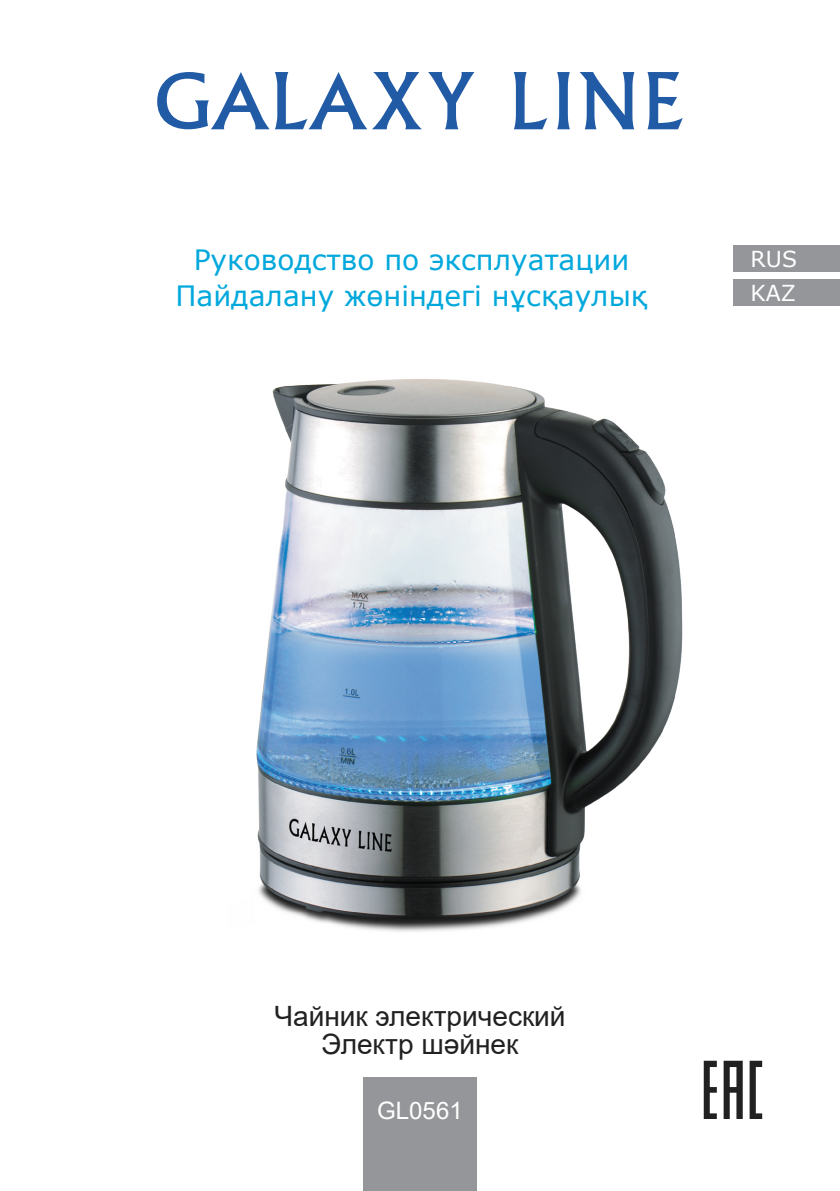
<style>
.page{position:relative;width:840px;height:1191px;background:#fff}
.page>*{position:absolute;margin:0;border:0;box-sizing:border-box;transform-origin:0 0}
.t1{font:28px "Verdana";color:#00a8dc}
.t2{font:28px/28px "Arial";color:#222121;text-align:center}
.t3{font:24px "Arial";color:#fff}
.t4{font:22px "Verdana";color:#fff}
</style>
<div class="page">
<svg style="left:703px;top:1060px;width:58px;height:58px"></svg>
<div style="left:363px;top:1077px;width:113px;height:113px;background:#949699"></div>
<div style="left:733px;top:245px;width:106px;height:27px;background:#949699"></div>
<div style="left:733px;top:279px;width:106px;height:26px;background:#949699"></div>
<img style="left:256px;top:379px;width:427px;height:553px">
<svg style="left:157px;top:72px;width:525px;height:57px"></svg>
<p class="t1" style="left:193px;top:240px;width:437px">Руководство по эксплуатации</p>
<p class="t1" style="left:175px;top:276px;width:473px">Пайдалану жөніндегі нұсқаулық</p>
<p class="t4" style="left:750px;top:244px;width:48px">RUS</p>
<p class="t4" style="left:750px;top:277px;width:47px">KAZ</p>
<p class="t2" style="left:274px;top:1002px;width:292px">Чайник электрический<br>Электр шәйнек</p>
<p class="t3" style="left:377px;top:1094px;width:87px">GL0561</p>
</div>
